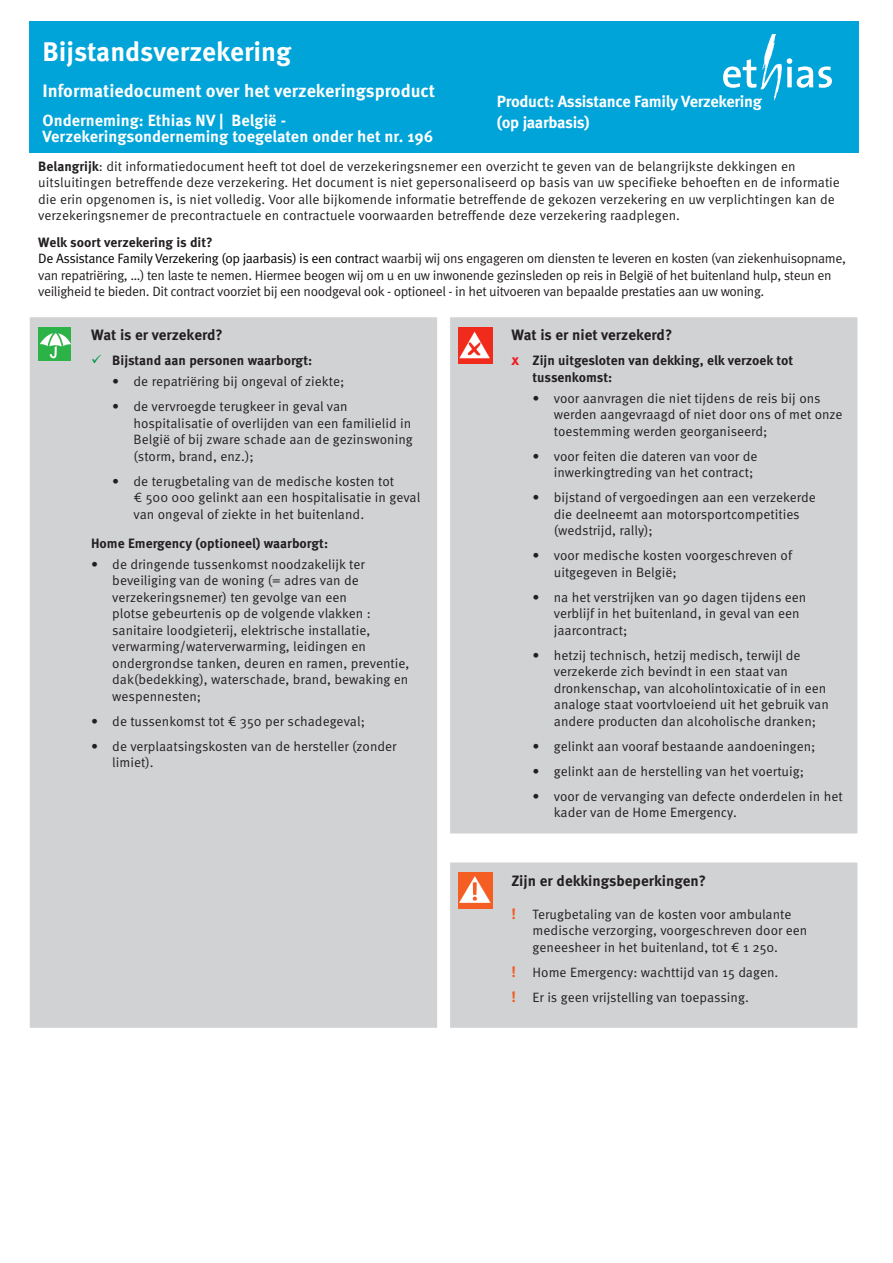
<style>
.page{position:relative;width:893px;height:1263px;background:#fff}
.page>*{position:absolute;margin:0;border:0;box-sizing:border-box;transform-origin:0 0}
.Gewone_tekst{font:700 27px "Meta Pro";color:#fff}
.Gewone_tekst-2{font:700 18px "Meta Pro";color:#fff}
.Gewone_tekst-3{font:700 16.2px/16.5px "Meta Pro";letter-spacing:-.005em;color:#fff}
.Gewone_tekst-4{font:700 16.2px "Meta Pro";letter-spacing:-.025em;color:#fff}
.Gewone_tekst-5{font:700 15px "Meta Pro";color:#231f20}
.Gewone_tekst-6{font:13.5px/16.5px "Meta Pro Norm";color:#231f20}
.Gewone_tekst-7{font:13.5px/16.5px "Meta Pro Norm";letter-spacing:-.03em;color:#231f20}
.Gewone_tekst-8{font:700 13.5px/16.5px "Meta Pro";color:#231f20}
.s1{font-family:"Meta Pro";font-weight:700}
.s2{color:#000}
.s3{color:#009847}
.s4{font-size:15px;color:#ee1d23}
.s5{font-family:"Meta Pro";font-weight:700;font-size:15px;color:#f15921}
</style>
<div class="page">
<div style="left:30px;top:317px;width:827px;height:711px;background:#d1d2d4"></div>
<img style="left:39px;top:328px;width:31px;height:32px">
<img style="left:458px;top:328px;width:34px;height:36px">
<img style="left:458px;top:873px;width:34px;height:35px">
<div style="left:30px;top:21px;width:829px;height:132px;background:#00a4d9"></div>
<svg style="left:723px;top:35px;width:109px;height:66px"></svg>
<p class="Gewone_tekst" style="left:43px;top:30px;width:250px">Bijstandsverzekering</p>
<p class="Gewone_tekst-2" style="left:43px;top:76px;width:394px">Informatiedocument over het verzekeringsproduct</p>
<p class="Gewone_tekst-3" style="left:43px;top:111px;width:392px">Onderneming: Ethias NV | België -<br>Verzekeringsonderneming toegelaten onder het nr. 196</p>
<p class="Gewone_tekst-3" style="left:497px;top:92px;width:267px">Product: Assistance Family Verzekering</p>
<p class="Gewone_tekst-4" style="left:497px;top:109px;width:94px">(op jaarbasis)</p>
<p class="Gewone_tekst-6" style="left:38px;top:157px;width:803px"><span class="s1">Belangrijk</span>: dit informatiedocument heeft tot doel de verzekeringsnemer een overzicht te geven van de belangrijkste dekkingen en uitsluitingen betreffende deze verzekering. Het document is niet gepersonaliseerd op basis van uw specifieke behoeften en de informatie die erin opgenomen is, is niet volledig. Voor alle bijkomende informatie betreffende de gekozen verzekering en uw verplichtingen kan de verzekeringsnemer de precontractuele en contractuele voorwaarden betreffende deze verzekering raadplegen.</p>
<p class="Gewone_tekst-7" style="left:38px;top:233px;width:809px"><span class="s1">Welk soort verzekering is dit?<br></span><span class="s2">De Assistance Family Verzekering (op jaarbasis) is een contra</span>ct waarbij wij ons engageren om diensten te leveren en kosten (van ziekenhuisopname, van repatriëring, …) ten laste te nemen. Hiermee beogen wij om u en uw inwonende gezinsleden op reis in België of het buitenland hulp, steun en veiligheid te bieden. Dit contract voorziet bij een noodgeval ook - optioneel - in het uitvoeren van bepaalde prestaties aan uw woning.</p>
<p class="Gewone_tekst-5" style="left:91px;top:323px;width:133px">Wat is er verzekerd?</p>
<p class="Gewone_tekst-8" style="left:91px;top:351px;width:223px"><span class="s3">✓</span> Bijstand aan personen waarborgt:</p>
<p class="Gewone_tekst-6" style="left:112px;top:372px;width:234px">• de repatriëring bij ongeval of ziekte;</p>
<p class="Gewone_tekst-6" style="left:134px;top:397px;width:281px;text-indent:-21px">• de vervroegde terugkeer in geval van hospitalisatie of overlijden van een familielid in België of bij zware schade aan de gezinswoning (storm, brand, enz.);</p>
<p class="Gewone_tekst-6" style="left:134px;top:472px;width:288px;text-indent:-21px">• de terugbetaling van de medische kosten tot<br>€ 500 000 gelinkt aan een hospitalisatie in geval van ongeval of ziekte in het buitenland.</p>
<p class="Gewone_tekst-8" style="left:91px;top:534px;width:239px">Home Emergency (optioneel) waarborgt:</p>
<p class="Gewone_tekst-6" style="left:112px;top:555px;width:299px;text-indent:-21px">• de dringende tussenkomst noodzakelijk ter beveiliging van de woning (= adres van de verzekeringsnemer) ten gevolge van een<br>plotse gebeurtenis op de volgende vlakken : sanitaire loodgieterij, elektrische installatie, verwarming/waterverwarming, leidingen en ondergrondse tanken, deuren en ramen, preventie, dak(bedekking), waterschade, brand, bewaking en wespennesten;</p>
<p class="Gewone_tekst-6" style="left:91px;top:712px;width:275px">• de tussenkomst tot € 350 per schadegeval;</p>
<p class="Gewone_tekst-6" style="left:112px;top:737px;width:286px;text-indent:-21px">• de verplaatsingskosten van de hersteller (zonder limiet).</p>
<p class="Gewone_tekst-5" style="left:511px;top:323px;width:162px">Wat is er niet verzekerd?</p>
<p class="Gewone_tekst-8" style="left:533px;top:351px;width:262px;text-indent:-21px"><span class="s4">x</span> Zijn uitgesloten van dekking, elk verzoek tot tussenkomst:</p>
<p class="Gewone_tekst-6" style="left:554px;top:389px;width:290px;text-indent:-21px">• voor aanvragen die niet tijdens de reis bij ons werden aangevraagd of niet door ons of met onze toestemming werden georganiseerd;</p>
<p class="Gewone_tekst-6" style="left:533px;top:447px;width:226px;text-align:right">• voor feiten die dateren van voor de inwerkingtreding van het contract;</p>
<p class="Gewone_tekst-6" style="left:554px;top:488px;width:264px;text-indent:-21px">• bijstand of vergoedingen aan een verzekerde die deelneemt aan motorsportcompetities (wedstrijd, rally);</p>
<p class="Gewone_tekst-6" style="left:554px;top:546px;width:240px;text-indent:-21px">• voor medische kosten voorgeschreven of uitgegeven in België;</p>
<p class="Gewone_tekst-6" style="left:554px;top:588px;width:254px;text-indent:-21px">• na het verstrijken van 90 dagen tijdens een verblijf in het buitenland, in geval van een jaarcontract;</p>
<p class="Gewone_tekst-6" style="left:554px;top:646px;width:277px;text-indent:-21px">• hetzij technisch, hetzij medisch, terwijl de verzekerde zich bevindt in een staat van dronkenschap, van alcoholintoxicatie of in een analoge staat voortvloeiend uit het gebruik van andere producten dan alcoholische dranken;</p>
<p class="Gewone_tekst-6" style="left:533px;top:737px;width:284px">• gelinkt aan vooraf bestaande aandoeningen;</p>
<p class="Gewone_tekst-6" style="left:533px;top:762px;width:273px">• gelinkt aan de herstelling van het voertuig;</p>
<p class="Gewone_tekst-6" style="left:554px;top:787px;width:290px;text-indent:-21px">• voor de vervanging van defecte onderdelen in het kader van de Home Emergency.</p>
<p class="Gewone_tekst-5" style="left:511px;top:868px;width:196px">Zijn er dekkingsbeperkingen?</p>
<p class="Gewone_tekst-6" style="left:533px;top:905px;width:276px;text-indent:-21px"><span class="s5">!</span> Terugbetaling van de kosten voor ambulante medische verzorging, voorgeschreven door een geneesheer in het buitenland, tot € 1 250.</p>
<p class="Gewone_tekst-6" style="left:511px;top:963px;width:269px"><span class="s5">!</span> Home Emergency: wachttijd van 15 dagen.</p>
<p class="Gewone_tekst-6" style="left:511px;top:988px;width:239px"><span class="s5">!</span> Er is geen vrijstelling van toepassing.</p>
</div>
